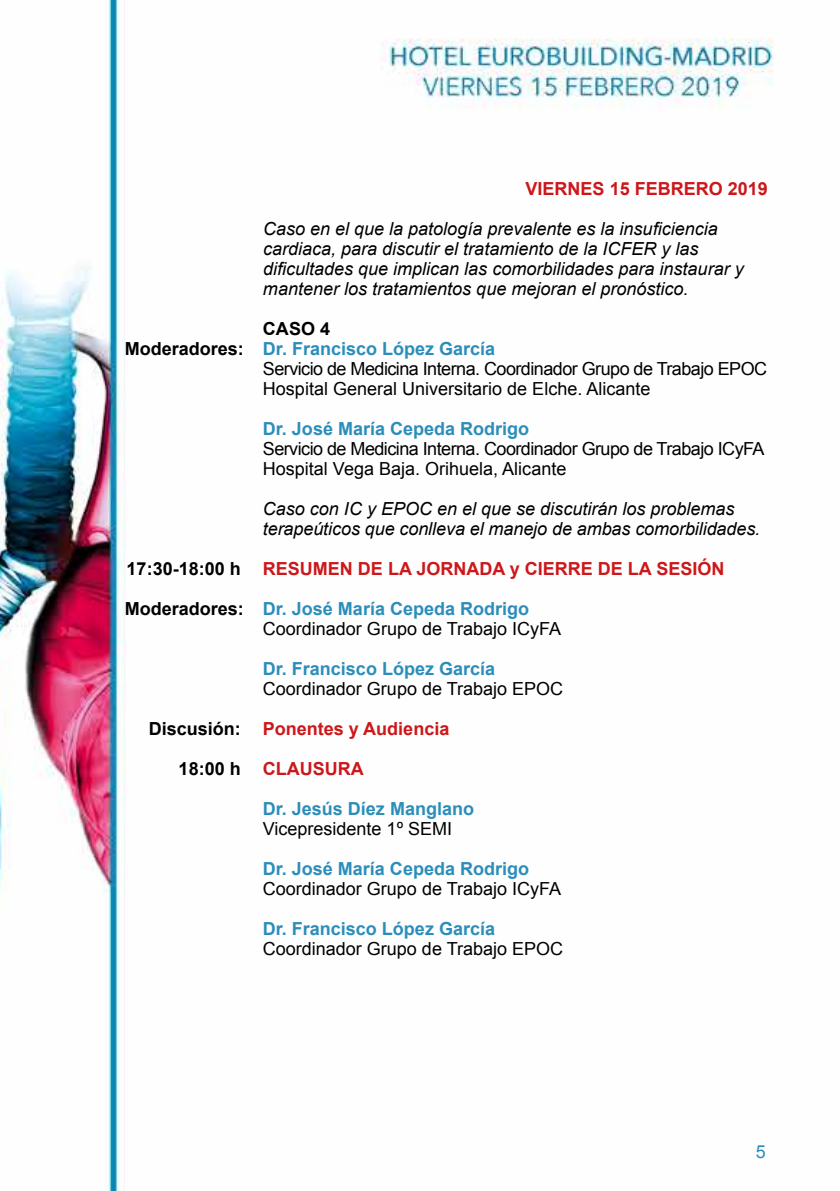
<style>
.page{position:relative;width:840px;height:1191px;background:#fff}
.page>*{position:absolute;margin:0;border:0;box-sizing:border-box;transform-origin:0 0}
.t1{font:italic 18px/20px "Arial";color:#000}
.t2{font:18px/20px "Arial";color:#000}
.t3{font:700 18px "Arial";color:#2b8eba}
.t4{font:18px/20px "Arial";letter-spacing:-.03em;color:#000}
.t5{font:700 18px "Arial";color:#cd171a}
.t6{font:700 18px "Arial";color:#000}
.t7{font:18px "Arial";color:#2b8eba}
.s1{color:#000}
.s2{font-weight:700}
.s3{font-weight:700;color:#2b8eba}
</style>
<div class="page">
<img style="left:0;top:0;width:773px;height:1191px">
<p class="t5" style="left:525px;top:176px;width:244px">VIERNES 15 FEBRERO 2019</p>
<p class="t1" style="left:263px;top:218px;width:482px">Caso en el que la patología prevalente es la insuficiencia cardiaca, para discutir el tratamiento de la ICFER y las dificultades que implican las comorbilidades para instaurar y mantener los tratamientos que mejoran el pronóstico.</p>
<p class="t6" style="left:263px;top:316px;width:69px">CASO 4</p>
<p class="t3" style="left:125px;top:336px;width:372px"><span class="s1">Moderadores:</span> Dr. Francisco López García</p>
<p class="t4" style="left:263px;top:358px;width:505px">Servicio de Medicina Interna. Coordinador Grupo de Trabajo EPOC</p>
<p class="t2" style="left:263px;top:378px;width:389px">Hospital General Universitario de Elche. Alicante</p>
<p class="t3" style="left:263px;top:416px;width:268px">Dr. José María Cepeda Rodrigo</p>
<p class="t4" style="left:263px;top:438px;width:503px">Servicio de Medicina Interna. Coordinador Grupo de Trabajo ICyFA<br>Hospital Vega Baja. Orihuela, Alicante</p>
<p class="t1" style="left:263px;top:498px;width:498px">Caso con IC y EPOC en el que se discutirán los problemas terapeúticos que conlleva el manejo de ambas comorbilidades.</p>
<p class="t5" style="left:126px;top:556px;width:599px"><span class="s1">17:30-18:00 h</span> RESUMEN DE LA JORNADA y CIERRE DE LA SESIÓN</p>
<p class="t2" style="left:263px;top:598px;width:300px;text-indent:-138px"><span class="s2">Moderadores:</span> <span class="s3">Dr. José María Cepeda Rodrigo<br></span>Coordinador Grupo de Trabajo ICyFA</p>
<p class="t3" style="left:263px;top:656px;width:234px">Dr. Francisco López García</p>
<p class="t2" style="left:263px;top:678px;width:302px">Coordinador Grupo de Trabajo EPOC</p>
<p class="t5" style="left:149px;top:716px;width:302px"><span class="s1">Discusión:</span> Ponentes y Audiencia</p>
<p class="t5" style="left:178px;top:756px;width:187px"><span class="s1">18:00 h</span> CLAUSURA</p>
<p class="t3" style="left:263px;top:796px;width:213px">Dr. Jesús Díez Manglano</p>
<p class="t2" style="left:262px;top:818px;width:191px">Vicepresidente 1º SEMI</p>
<p class="t3" style="left:262px;top:856px;width:268px">Dr. José María Cepeda Rodrigo</p>
<p class="t2" style="left:262px;top:878px;width:300px">Coordinador Grupo de Trabajo ICyFA</p>
<p class="t3" style="left:262px;top:916px;width:234px">Dr. Francisco López García</p>
<p class="t2" style="left:262px;top:938px;width:302px">Coordinador Grupo de Trabajo EPOC</p>
<p class="t7" style="left:755px;top:1140px;width:12px">5</p>
</div>
